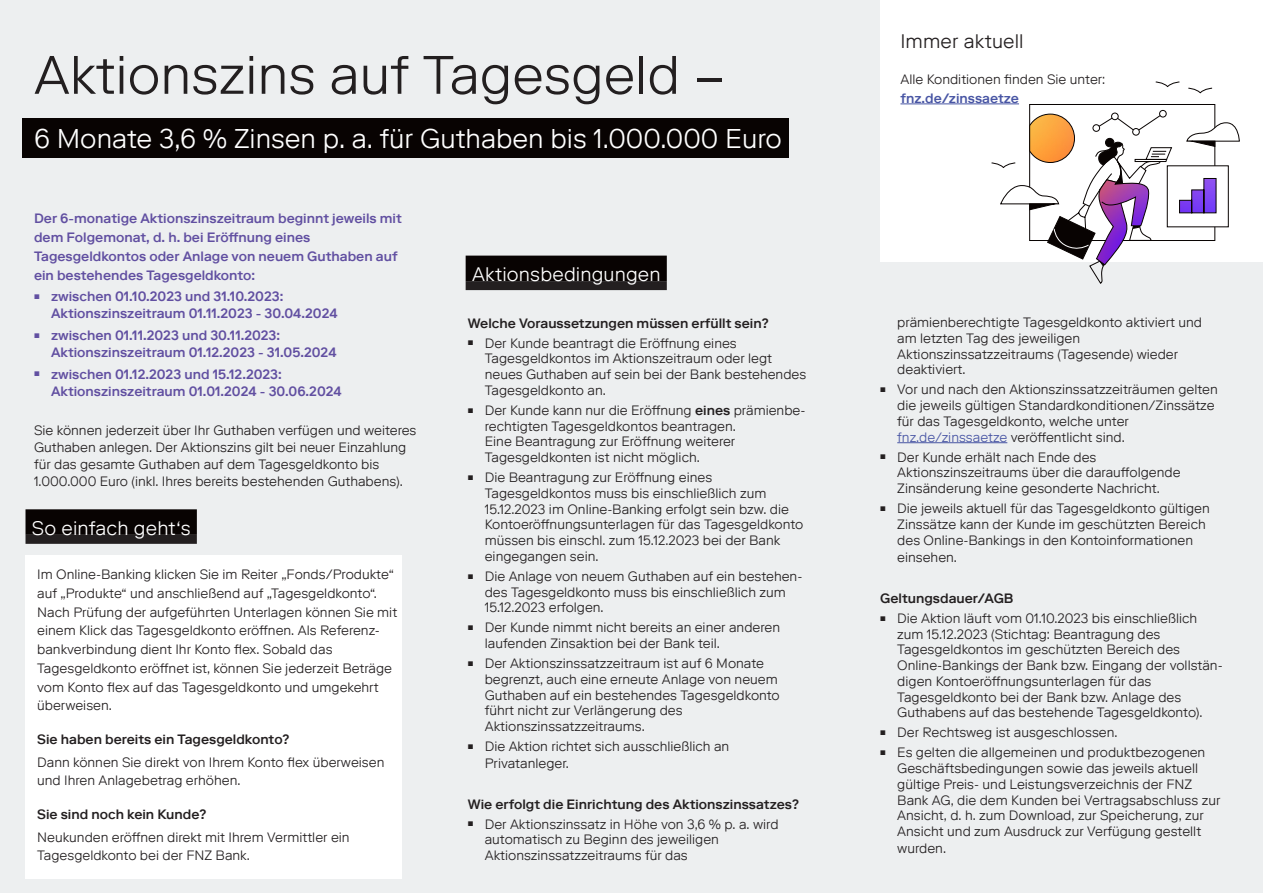
<style>
.page{position:relative;width:1263px;height:893px;background:#edeff0}
.page>*{position:absolute;margin:0;border:0;box-sizing:border-box;transform-origin:0 0}
.FNZ_Headline{font:300 54px "Riforma LLTT";color:#231f20}
.FNZ_Headline-2{font:300 27px "Riforma LLTT";color:#fff}
.FNZ_Subline_Light_13_15_5_weiß_mit_Balke{font:300 19.5px "Riforma LLTT";letter-spacing:.01em;color:#fff}
.FNZ_Subline_Innenseiten{font:300 19.5px "Riforma LLTT";letter-spacing:.005em;color:#231f20}
.FNZ_Fliestext_Light_9_12_5{font:300 13.5px/15.8px "Riforma LLTT";color:#231f20}
.FNZ_Fliestext_Light_9_12_5-2{font:500 13.5px/18.8px "Riforma LLTT";color:#614fa1}
.FNZ_Bullet_Light_9_11_5{font:300 13.5px/17.2px "Riforma LLTT";color:#231f20}
.FNZ_Fliestext_Light_9_12_5-3{font:500 13.5px "Riforma LLTT";color:#231f20}
.FNZ_Aufzählung_schwarz{font:500 13.5px "Riforma LLTT";color:#231f20}
.s1{font-weight:500}
.s2{font-weight:500;color:#4855a4}
.s3{color:#4855a4}
</style>
<div class="page">
<div style="left:22px;top:118px;width:767px;height:40px;background:#080302"></div>
<div style="left:880px;top:0;width:383px;height:261px;background:#fff"></div>
<hr style="left:900px;top:104px;width:119px;height:1px;background:#4855a4">
<div style="left:466px;top:256px;width:201px;height:25px;background:#080302"></div>
<div style="left:466px;top:281px;width:201px;height:9px;background:#231f20"></div>
<hr style="left:897px;top:442px;width:110px;height:1px;background:#4855a4">
<div style="left:26px;top:509px;width:171px;height:26px;background:#080302"></div>
<div style="left:26px;top:535px;width:171px;height:9px;background:#231f20"></div>
<div style="left:26px;top:555px;width:376px;height:324px;background:#fff"></div>
<svg style="left:991px;top:81px;width:249px;height:203px"></svg>
<p class="FNZ_Headline" style="left:34px;top:41px;width:693px">Aktionszins auf Tagesgeld –</p>
<p class="FNZ_Headline-2" style="left:34px;top:121px;width:749px">6 Monate 3,6 % Zinsen p. a. für Guthaben bis 1.000.000 Euro</p>
<p class="FNZ_Fliestext_Light_9_12_5-2" style="left:34px;top:209px;width:369px">Der 6-monatige Aktionszinszeitraum beginnt jeweils mit dem Folgemonat, d. h. bei Eröffnung eines Tagesgeldkontos oder Anlage von neuem Guthaben auf ein bestehendes Tagesgeldkonto:</p>
<p class="FNZ_Fliestext_Light_9_12_5-2" style="left:51px;top:287px;width:288px;line-height:17.2px;text-indent:-17px"><sup>⏹</sup> zwischen 01.10.2023 und 31.10.2023:<br>Aktionszinszeitraum 01.11.2023 - 30.04.2024</p>
<p class="FNZ_Fliestext_Light_9_12_5-2" style="left:51px;top:326px;width:287px;line-height:17.2px;text-indent:-17px"><sup>⏹</sup> zwischen 01.11.2023 und 30.11.2023:<br>Aktionszinszeitraum 01.12.2023 - 31.05.2024</p>
<p class="FNZ_Fliestext_Light_9_12_5-2" style="left:51px;top:365px;width:292px;line-height:17.2px;text-indent:-17px"><sup>⏹</sup> zwischen 01.12.2023 und 15.12.2023:<br>Aktionszinszeitraum 01.01.2024 - 30.06.2024</p>
<p class="FNZ_Bullet_Light_9_11_5" style="left:34px;top:421px;width:384px">Sie können jederzeit über Ihr Guthaben verfügen und weiteres Guthaben anlegen. Der Aktionszins gilt bei neuer Einzahlung für das gesamte Guthaben auf dem Tagesgeldkonto bis 1.000.000 Euro (inkl. Ihres bereits bestehenden Guthabens).</p>
<p class="FNZ_Subline_Light_13_15_5_weiß_mit_Balke" style="left:32px;top:516px;width:160px">So einfach geht‘s</p>
<p class="FNZ_Fliestext_Light_9_12_5" style="left:37px;top:565px;width:362px;line-height:18.8px">Im Online-Banking klicken Sie im Reiter „Fonds/Produkte“ auf „Produkte“ und anschließend auf „Tagesgeldkonto“.<br>Nach Prüfung der aufgeführten Unterlagen können Sie mit einem Klick das Tagesgeldkonto eröffnen. Als Referenz&shy;bankverbindung dient Ihr Konto flex. Sobald das Tagesgeldkonto eröffnet ist, können Sie jederzeit Beträge vom Konto flex auf das Tagesgeldkonto und umgekehrt überweisen.</p>
<p class="FNZ_Fliestext_Light_9_12_5-3" style="left:37px;top:730px;width:254px">Sie haben bereits ein Tagesgeldkonto?</p>
<p class="FNZ_Fliestext_Light_9_12_5" style="left:37px;top:752px;width:349px;line-height:18.8px">Dann können Sie direkt von Ihrem Konto flex überweisen und Ihren Anlagebetrag erhöhen.</p>
<p class="FNZ_Fliestext_Light_9_12_5-3" style="left:37px;top:805px;width:171px">Sie sind noch kein Kunde?</p>
<p class="FNZ_Fliestext_Light_9_12_5" style="left:37px;top:827px;width:314px;line-height:18.8px">Neukunden eröffnen direkt mit Ihrem Vermittler ein<br>Tagesgeldkonto bei der FNZ Bank.</p>
<p class="FNZ_Subline_Light_13_15_5_weiß_mit_Balke" style="left:472px;top:262px;width:190px">Aktionsbedingungen</p>
<p class="FNZ_Fliestext_Light_9_12_5-3" style="left:468px;top:314px;width:302px">Welche Voraussetzungen müssen erfüllt sein?</p>
<p class="FNZ_Fliestext_Light_9_12_5" style="left:485px;top:335px;width:323px;text-indent:-17px"><sup>⏹</sup> Der Kunde beantragt die Eröffnung eines Tagesgeldkontos im Aktionszeitraum oder legt neues Guthaben auf sein bei der Bank bestehendes Tagesgeldkonto an.</p>
<p class="FNZ_Fliestext_Light_9_12_5" style="left:485px;top:402px;width:322px;text-indent:-17px"><sup>⏹</sup> Der Kunde kann nur die Eröffnung <span class="s1">eines</span> prämienbe&shy;rechtigten Tagesgeldkontos beantragen.<br>Eine Beantragung zur Eröffnung weiterer Tagesgeldkonten ist nicht möglich.</p>
<p class="FNZ_Fliestext_Light_9_12_5" style="left:485px;top:469px;width:320px;text-indent:-17px"><sup>⏹</sup> Die Beantragung zur Eröffnung eines Tagesgeldkontos muss bis einschließlich zum 15.12.2023 im Online-Banking erfolgt sein bzw. die Kontoeröffnungsunterlagen für das Tagesgeldkonto müssen bis einschl. zum 15.12.2023 bei der Bank eingegangen sein.</p>
<p class="FNZ_Fliestext_Light_9_12_5" style="left:485px;top:568px;width:319px;text-indent:-17px"><sup>⏹</sup> Die Anlage von neuem Guthaben auf ein bestehen&shy;des Tagesgeldkonto muss bis einschließlich zum<br>15.12.2023 erfolgen.</p>
<p class="FNZ_Fliestext_Light_9_12_5" style="left:485px;top:619px;width:297px;text-indent:-17px"><sup>⏹</sup> Der Kunde nimmt nicht bereits an einer anderen laufenden Zinsaktion bei der Bank teil.</p>
<p class="FNZ_Fliestext_Light_9_12_5" style="left:485px;top:655px;width:296px;text-indent:-17px"><sup>⏹</sup> Der Aktionszinssatzzeitraum ist auf 6 Monate begrenzt, auch eine erneute Anlage von neuem Guthaben auf ein bestehendes Tagesgeldkonto führt nicht zur Verlängerung des Aktionszinssatzzeitraums.</p>
<p class="FNZ_Fliestext_Light_9_12_5" style="left:485px;top:737px;width:246px;line-height:17.2px;text-indent:-17px"><sup>⏹</sup> Die Aktion richtet sich ausschließlich an<br>Privatanleger.</p>
<p class="FNZ_Fliestext_Light_9_12_5-3" style="left:468px;top:795px;width:333px">Wie erfolgt die Einrichtung des Aktionszinssatzes?</p>
<p class="FNZ_Fliestext_Light_9_12_5" style="left:485px;top:816px;width:295px;text-indent:-17px"><sup>⏹</sup> Der Aktionszinssatz in Höhe von 3,6 % p. a. wird automatisch zu Beginn des jeweiligen<br>Aktionszinssatzzeitraums für das</p>
<p class="FNZ_Subline_Innenseiten" style="left:900px;top:29px;width:125px">Immer aktuell</p>
<p class="FNZ_Fliestext_Light_9_12_5" style="left:900px;top:70px;width:206px;line-height:18.8px">Alle Konditionen finden Sie unter: <span class="s2">fnz.de/zinssaetze</span></p>
<p class="FNZ_Fliestext_Light_9_12_5" style="left:897px;top:314px;width:306px">prämienberechtigte Tagesgeldkonto aktiviert und am letzten Tag des jeweiligen Aktionszinssatzzeitraums (Tagesende) wieder deaktiviert.</p>
<p class="FNZ_Fliestext_Light_9_12_5" style="left:897px;top:382px;width:322px;text-indent:-17px"><sup>⏹</sup> Vor und nach den Aktionszinssatzzeiträumen gelten die jeweils gültigen Standardkonditionen/Zinssätze für das Tagesgeldkonto, welche unter <span class="s3">fnz.de/zinssaetze</span> veröffentlicht sind.</p>
<p class="FNZ_Fliestext_Light_9_12_5" style="left:897px;top:449px;width:285px;text-indent:-17px"><sup>⏹</sup> Der Kunde erhält nach Ende des<br>Aktionszinszeitraums über die darauffolgende<br>Zinsänderung keine gesonderte Nachricht.</p>
<p class="FNZ_Fliestext_Light_9_12_5" style="left:897px;top:500px;width:314px;text-indent:-17px"><sup>⏹</sup> Die jeweils aktuell für das Tagesgeldkonto gültigen<br>Zinssätze kann der Kunde im geschützten Bereich des Online-Bankings in den Kontoinformationen</p>
<p class="FNZ_Fliestext_Light_9_12_5" style="left:897px;top:549px;width:61px">einsehen.</p>
<p class="FNZ_Aufzählung_schwarz" style="left:880px;top:590px;width:135px">Geltungsdauer/AGB</p>
<p class="FNZ_Fliestext_Light_9_12_5" style="left:897px;top:610px;width:327px;text-indent:-17px"><sup>⏹</sup> Die Aktion läuft vom 01.10.2023 bis einschließlich zum 15.12.2023 (Stichtag: Beantragung des Tagesgeldkontos im geschützten Bereich des Online-Bankings der Bank bzw. Eingang der vollstän&shy;digen Kontoeröffnungsunterlagen für das Tagesgeldkonto bei der Bank bzw. Anlage des Guthabens auf das bestehende Tagesgeldkonto).</p>
<p class="FNZ_Fliestext_Light_9_12_5" style="left:880px;top:725px;width:239px"><sup>⏹</sup> Der Rechtsweg ist ausgeschlossen.</p>
<p class="FNZ_Fliestext_Light_9_12_5" style="left:897px;top:745px;width:325px;text-indent:-17px"><sup>⏹</sup> Es gelten die allgemeinen und produktbezogenen Geschäftsbedingungen sowie das jeweils aktuell gültige Preis- und Leistungsverzeichnis der FNZ Bank AG, die dem Kunden bei Vertragsabschluss zur Ansicht, d. h. zum Download, zur Speicherung, zur Ansicht und zum Ausdruck zur Verfügung gestellt</p>
<p class="FNZ_Fliestext_Light_9_12_5" style="left:897px;top:841px;width:50px">wurden.</p>
</div>
